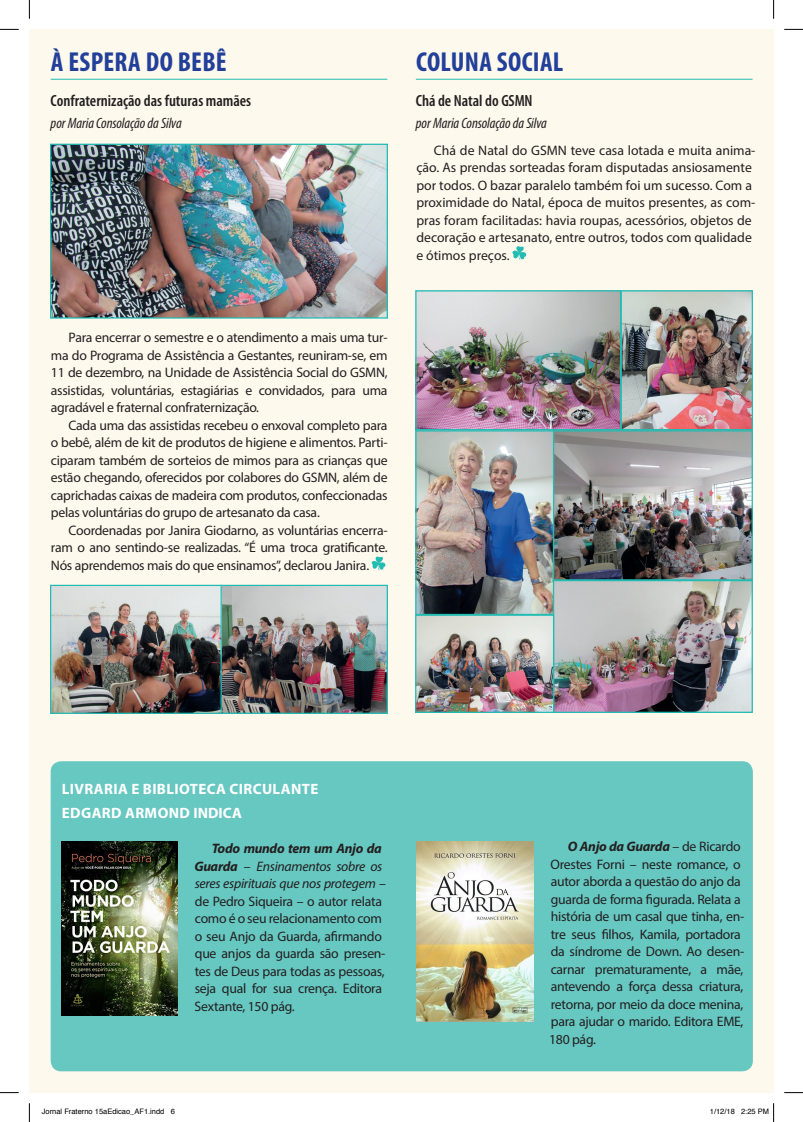
<style>
.page{position:relative;width:803px;height:1122px;background:#fff}
.page>*{position:absolute;margin:0;border:0;box-sizing:border-box;transform-origin:0 0}
.t1{font:700 condensed 27.5px "Myriad Pro";letter-spacing:.01em;color:#223f99}
.t2{font:600 condensed 16.25px "Myriad Pro";color:#231f20}
.t3{font:italic condensed 15px "Myriad Pro";letter-spacing:-.005em;color:#231f20}
.texto{font:700 15px "Myriad Pro";letter-spacing:.025em;color:#fff}
.texto-2{font:13.75px/17.5px "Myriad Pro";letter-spacing:-.02em;color:#231f20;text-align:justify}
.texto-3{font:13.75px/17.5px "Myriad Pro";color:#231f20}
.t4{font:7.5px "Helvetica";color:#000}
.s1{font-weight:700;font-style:italic}
.s2{font-style:italic}
</style>
<div class="page">
<div style="left:29px;top:29px;width:744px;height:1063px;background:#fef9ed"></div>
<svg style="left:372px;top:556px;width:13px;height:14px"></svg>
<hr style="left:51px;top:79px;width:336px;height:1px;background:#22bcb3">
<img style="left:52px;top:146px;width:334px;height:171px">
<div style="left:50px;top:144px;width:338px;height:175px;border:1px solid #22bcb3"></div>
<img style="left:52px;top:587px;width:334px;height:125px">
<div style="left:221px;top:585px;width:167px;height:129px;border:1px solid #22bcb3"></div>
<div style="left:50px;top:585px;width:172px;height:129px;border:1px solid #22bcb3"></div>
<svg style="left:512px;top:246px;width:14px;height:14px"></svg>
<hr style="left:416px;top:79px;width:336px;height:1px;background:#22bcb3">
<div style="left:51px;top:761px;width:702px;height:310px;background:#67c7c1;border-radius:11px"></div>
<img style="left:61px;top:842px;width:116px;height:173px">
<img style="left:416px;top:842px;width:118px;height:179px">
<img style="left:417px;top:292px;width:334px;height:419px">
<div style="left:415px;top:430px;width:139px;height:185px;border:1px solid #22bcb3"></div>
<div style="left:553px;top:580px;width:200px;height:133px;border:1px solid #22bcb3"></div>
<div style="left:415px;top:614px;width:139px;height:99px;border:1px solid #22bcb3"></div>
<div style="left:553px;top:430px;width:200px;height:150px;border:1px solid #22bcb3"></div>
<div style="left:415px;top:290px;width:206px;height:140px;border:1px solid #22bcb3"></div>
<div style="left:621px;top:290px;width:132px;height:140px;border:1px solid #22bcb3"></div>
<svg style="left:0;top:29px;width:19px;height:1px"></svg>
<svg style="left:784px;top:29px;width:19px;height:1px"></svg>
<svg style="left:0;top:1092px;width:19px;height:1px"></svg>
<svg style="left:784px;top:1092px;width:19px;height:1px"></svg>
<svg style="left:29px;top:0;width:1px;height:19px"></svg>
<svg style="left:29px;top:1103px;width:1px;height:19px"></svg>
<svg style="left:773px;top:0;width:1px;height:19px"></svg>
<svg style="left:773px;top:1103px;width:1px;height:19px"></svg>
<p class="t1" style="left:51px;top:47px;width:177px">À ESPERA DO BEBÊ</p>
<p class="t2" style="left:51px;top:92px;width:202px">Confraternização das futuras mamães</p>
<p class="t3" style="left:51px;top:115px;width:133px">por Maria Consolação da Silva</p>
<p class="texto-2" style="left:51px;top:329px;width:338px;text-indent:18px">Para encerrar o semestre e o atendimento a mais uma tur&shy;ma do Programa de Assistência a Gestantes, reuniram-se, em 11 de dezembro, na Unidade de Assistência Social do GSMN, assistidas, voluntárias, estagiárias e convidados, para uma agradável e fraternal confraternização.</p>
<p class="texto-2" style="left:51px;top:416px;width:338px;text-indent:18px">Cada uma das assistidas recebeu o enxoval completo para o bebê, além de kit de produtos de higiene e alimentos. Parti&shy;ciparam também de sorteios de mimos para as crianças que estão chegando, oferecidos por colabores do GSMN, além de caprichadas caixas de madeira com produtos, confeccionadas pelas voluntárias do grupo de artesanato da casa.</p>
<p class="texto-2" style="left:51px;top:521px;width:338px;text-indent:18px">Coordenadas por Janira Giodarno, as voluntárias encerra&shy;ram o ano sentindo-se realizadas. “É uma troca gratificante.<br>Nós aprendemos mais do que ensinamos”, declarou Janira.</p>
<p class="t1" style="left:416px;top:47px;width:149px">COLUNA SOCIAL</p>
<p class="t2" style="left:416px;top:92px;width:118px">Chá de Natal do GSMN</p>
<p class="t3" style="left:416px;top:115px;width:133px">por Maria Consolação da Silva</p>
<p class="texto-3" style="left:416px;top:141px;width:341px;text-indent:18px">Chá de Natal do GSMN teve casa lotada e muita anima&shy;ção. As prendas sorteadas foram disputadas ansiosamente por todos. O bazar paralelo também foi um sucesso. Com a proximidade do Natal, época de muitos presentes, as com&shy;pras foram facilitadas: havia roupas, acessórios, objetos de decoração e artesanato, entre outros, todos com qualidade e ótimos preços.</p>
<p class="texto" style="left:62px;top:779px;width:258px">LIVRARIA E BIBLIOTECA CIRCULANTE</p>
<p class="texto" style="left:62px;top:803px;width:182px">EDGARD ARMOND INDICA</p>
<p class="texto-2" style="left:194px;top:839px;width:193px;text-align:left;text-indent:17px"><span class="s1">Todo mundo tem um Anjo da<br>Guarda</span> – <span class="s2">Ensinamentos sobre os seres espirituais que nos protegem</span> – de Pedro Siqueira – o autor relata como é o seu relacionamento com o seu Anjo da Guarda, afirmando que anjos da guarda são presen&shy;tes de Deus para todas as pessoas, seja qual for sua crença. Editora<br>Sextante, 150 pág.</p>
<p class="texto-2" style="left:549px;top:838px;width:197px;text-align:left;text-indent:19px"><span class="s1">O Anjo da Guarda</span> – de Ricardo<br>Orestes Forni – neste romance, o autor aborda a questão do anjo da guarda de forma figurada. Relata a história de um casal que tinha, en&shy;tre seus filhos, Kamila, portadora da síndrome de Down. Ao desen&shy;carnar prematuramente, a mãe, antevendo a força dessa criatura, retorna, por meio da doce menina, para ajudar o marido. Editora EME,<br>180 pág.</p>
<p class="t4" style="left:42px;top:1106px;width:134px">Jornal Fraterno 15aEdicao_AF1.indd 6</p>
<p class="t4" style="left:710px;top:1106px;width:61px">1/12/18 2:25 PM</p>
</div>
